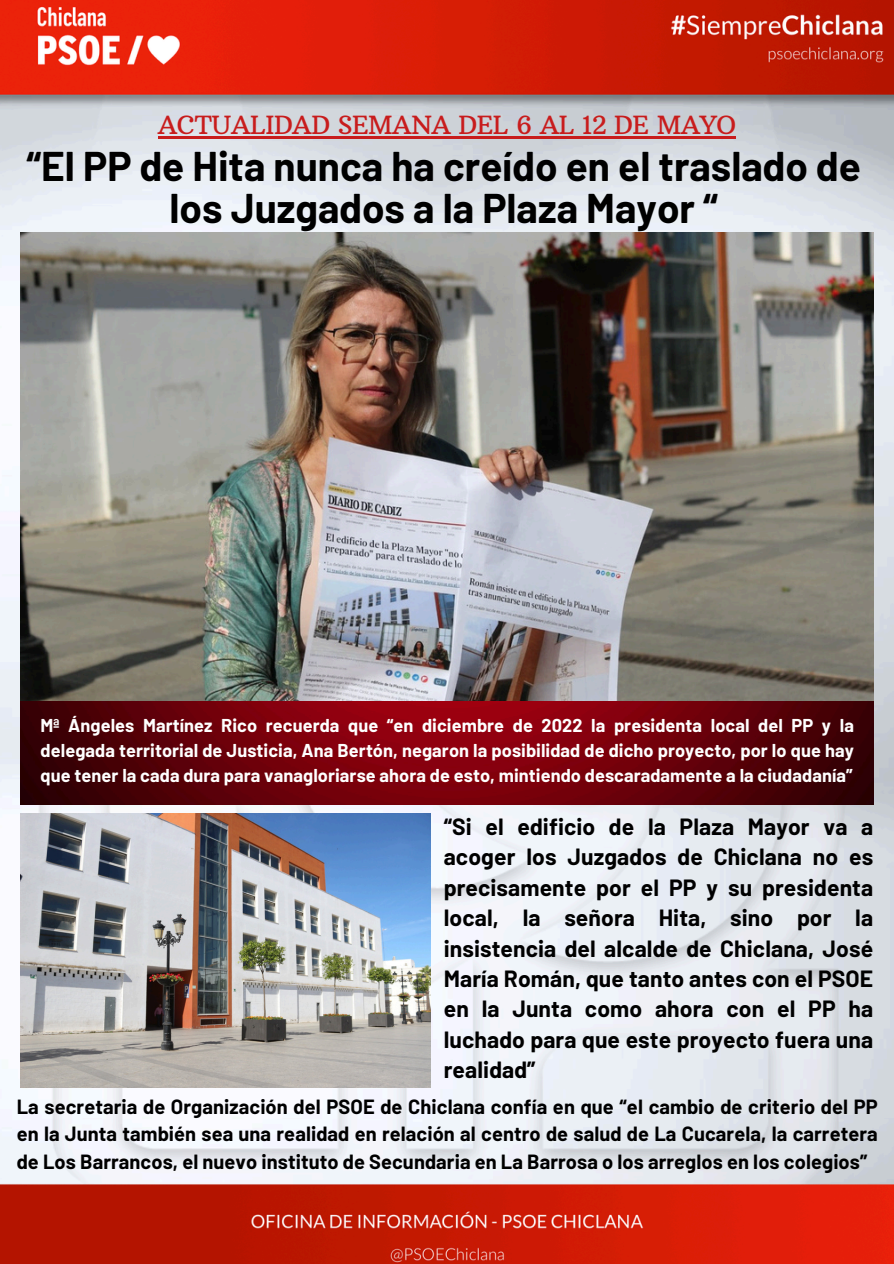
<style>
.page{position:relative;width:894px;height:1264px;background:#fff}
.page>*{position:absolute;margin:0;border:0;box-sizing:border-box;transform-origin:0 0}
.t1{font:700 40.5px/41.7px "Barlow";color:#000;text-align:center}
.t2{font:25.5px "Arbutus Slab";letter-spacing:-.02em;color:#c81c1c}
.t3{font:700 22.95px/30.5px "Barlow";letter-spacing:.005em;color:#000;text-align:justify}
.t4{font:700 20.1px/27.3px "Barlow";letter-spacing:.005em;color:#000;text-align:justify}
.t5{font:700 18.15px/25.2px "Barlow";letter-spacing:.005em;color:#fff;text-align:justify}
</style>
<div class="page">
<img style="left:0;top:0;width:893px;height:1263px">
<img style="left:20px;top:233px;width:853px;height:468px">
<img style="left:20px;top:701px;width:853px;height:103px">
<img style="left:20px;top:814px;width:410px;height:273px">
<hr style="left:158px;top:136px;width:577px;height:3px;background:#c81c1c">
<p class="t2" style="left:158px;top:109px;width:579px">ACTUALIDAD SEMANA DEL 6 AL 12 DE MAYO</p>
<p class="t1" style="left:26px;top:144px;width:835px">“El PP de Hita nunca ha creído en el traslado de los Juzgados a la Plaza Mayor “</p>
<p class="t5" style="left:41px;top:712px;width:814px">Mª Ángeles Martínez Rico recuerda que “en diciembre de 2022 la presidenta local del PP y la delegada territorial de Justicia, Ana Bertón, negaron la posibilidad de dicho proyecto, por lo que hay que tener la cada dura para vanagloriarse ahora de esto, mintiendo descaradamente a la ciudadanía”</p>
<h3 class="t3" style="left:443px;top:810px;width:431px">“Si el edificio de la Plaza Mayor va a acoger los Juzgados de Chiclana no es precisamente por el PP y su presidenta local, la señora Hita, sino por la insistencia del alcalde de Chiclana, José María Román, que tanto antes con el PSOE en la Junta como ahora con el PP ha luchado para que este proyecto fuera una realidad”</h3>
<p class="t4" style="left:17px;top:1092px;width:862px">La secretaria de Organización del PSOE de Chiclana confía en que “el cambio de criterio del PP en la Junta también sea una realidad en relación al centro de salud de La Cucarela, la carretera de Los Barrancos, el nuevo instituto de Secundaria en La Barrosa o los arreglos en los colegios”</p>
</div>
